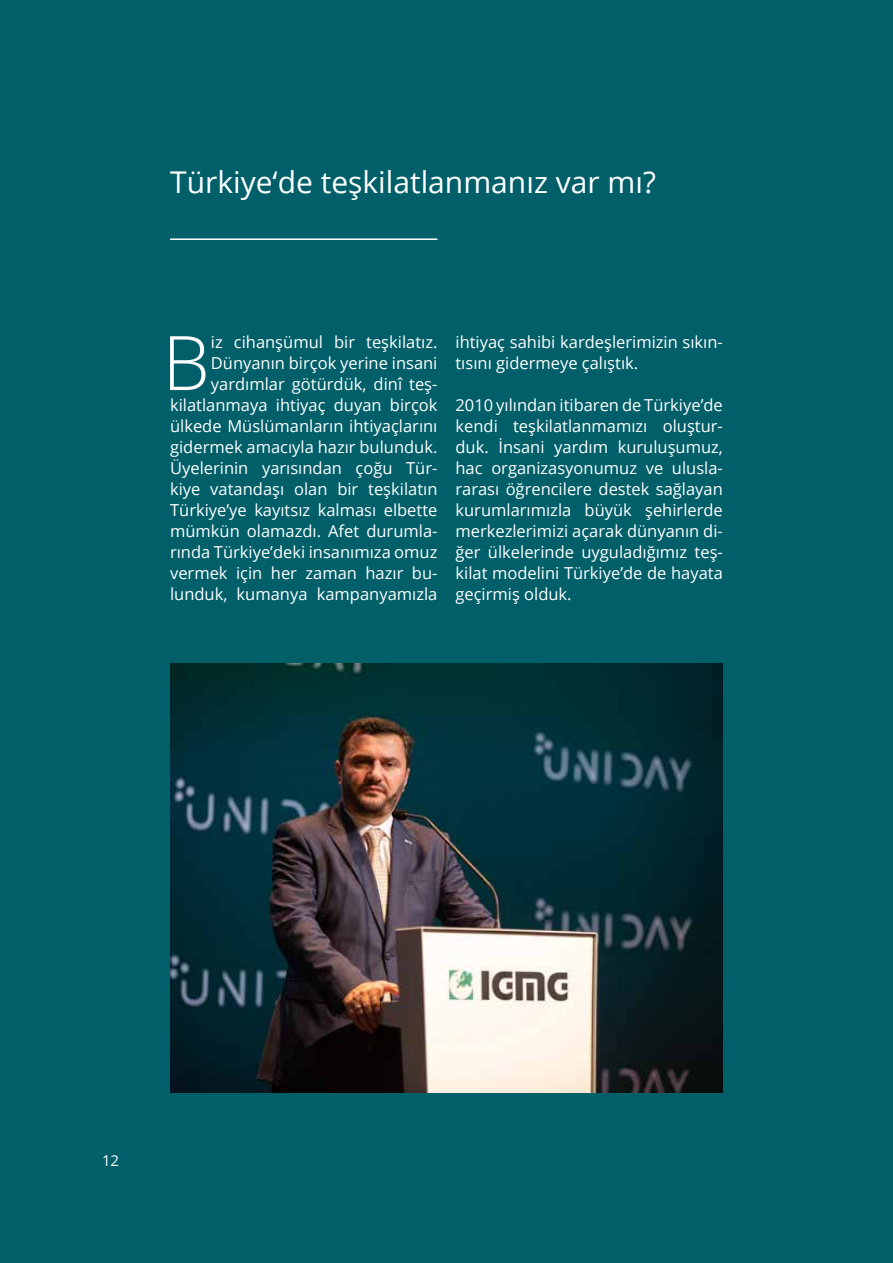
<style>
.page{position:relative;width:893px;height:1263px;background:#005f69}
.page>*{position:absolute;margin:0;border:0;box-sizing:border-box;transform-origin:0 0}
.t1{font:300 75.3px "Open Sans";color:#fff}
.t2{font:30px "Open Sans";color:#fff}
.t3{font:16.5px/21px "Open Sans";color:#fff;text-align:right}
.t4{font:15px "Open Sans";color:#fff}
</style>
<div class="page">
<hr style="left:170px;top:238px;width:267px;height:2px;background:#fff">
<img style="left:170px;top:663px;width:553px;height:430px">
<h2 class="t2" style="left:170px;top:162px;width:487px">Türkiye‘de teşkilatlanmanız var mı?</h2>
<p class="t3" style="left:170px;top:331px;width:269px">iz cihanşümul bir teşkilatız.<br>Dünyanın birçok yerine insani yardımlar götürdük, dinî teş&shy;kilatlanmaya ihtiyaç duyan birçok ülkede Müslümanların ihtiyaçlarını gidermek amacıyla hazır bulunduk.<br>Üyelerinin yarısından çoğu Tür&shy;kiye vatandaşı olan bir teşkilatın Türkiye’ye kayıtsız kalması elbette mümkün olamazdı. Afet durumla&shy;rında Türkiye’deki insanımıza omuz vermek için her zaman hazır bu&shy;lunduk, kumanya kampanyamızla</p>
<p class="t3" style="left:455px;top:331px;width:269px;text-align:left">ihtiyaç sahibi kardeşlerimizin sıkın&shy;tısını gidermeye çalıştık.</p>
<h1 class="t1" style="left:162px;top:311px;width:49px">B</h1>
<p class="t3" style="left:455px;top:394px;width:269px;text-align:justify">2010 yılından itibaren de Türkiye’de kendi teşkilatlanmamızı oluştur&shy;duk. İnsani yardım kuruluşumuz, hac organizasyonumuz ve ulusla&shy;rarası öğrencilere destek sağlayan kurumlarımızla büyük şehirlerde merkezlerimizi açarak dünyanın di&shy;ğer ülkelerinde uyguladığımız teş&shy;kilat modelini Türkiye’de de hayata geçirmiş olduk.</p>
<p class="t4" style="left:102px;top:1150px;width:19px">12</p>
</div>
